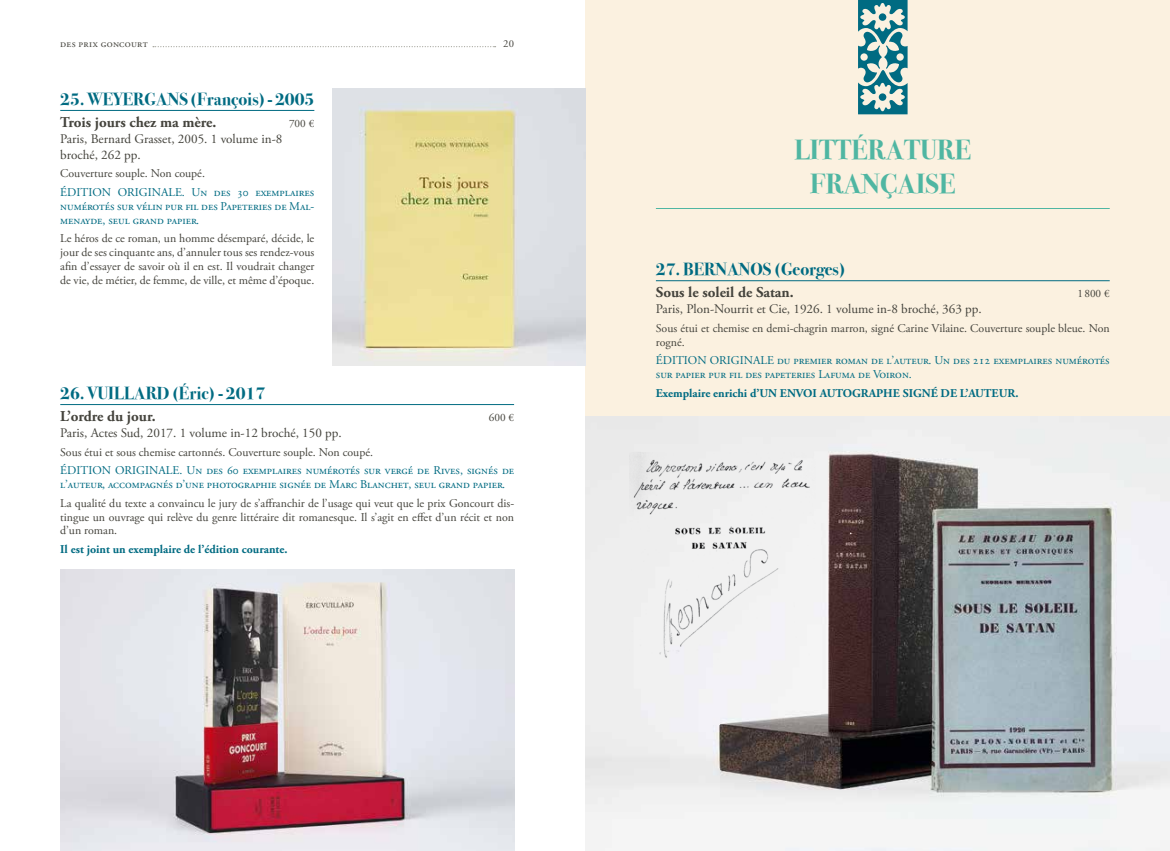
<style>
.page{position:relative;width:1170px;height:851px;background:#fff}
.page>*{position:absolute;margin:0;border:0;box-sizing:border-box;transform-origin:0 0}
.t1{font:700 27.5px/33.8px "Bodoni Svty Two ITCTT";color:#4fb6a2;text-align:center}
.t2{font:700 17.5px "Bodoni Svty Two ITCTT";color:#006b82}
.t3{font:700 15px "Adobe Garamond Pro";color:#44433c}
.t4{font:13.12px/15.8px "Adobe Garamond Pro";color:#44433c}
.t5{font:11.88px/13.8px "Adobe Garamond Pro";letter-spacing:-.005em;color:#44433c;text-align:justify}
.t6{font:11.88px/13.8px "Adobe Garamond Pro";color:#006b82}
.t7{font:700 11.88px "Adobe Garamond Pro";color:#006b82}
.t8{font:11.25px "Adobe Garamond Pro";color:#44433c}
.t9{font:10.62px "Adobe Garamond Pro";letter-spacing:.03em;color:#44433c}
</style>
<div class="page">
<svg style="left:153px;top:46px;width:342px;height:1px"></svg>
<div style="left:585px;top:0;width:584px;height:850px;background:#fbf1e0"></div>
<hr style="left:656px;top:280px;width:453px;height:1px;background:#006b82">
<img style="left:585px;top:416px;width:584px;height:434px">
<hr style="left:60px;top:404px;width:454px;height:1px;background:#006b82">
<hr style="left:60px;top:110px;width:254px;height:1px;background:#006b82">
<img style="left:60px;top:569px;width:454px;height:281px">
<img style="left:332px;top:89px;width:253px;height:276px">
<svg style="left:858px;top:0;width:50px;height:114px"></svg>
<hr style="left:656px;top:208px;width:453px;height:1px;background:#4fb6a2">
<img style="left:629px;top:452px;width:186px;height:91px">
<div style="left:629px;top:543px;width:186px;height:121px;background:#f1f1f1"></div>
<p class="t9" style="left:60px;top:37px;width:89px">des prix goncourt</p>
<p class="t9" style="left:503px;top:37px;width:12px">20</p>
<h2 class="t2" style="left:60px;top:84px;width:255px">25. WEYERGANS (François) - 2005</h2>
<p class="t3" style="left:60px;top:113px;width:157px">Trois jours chez ma mère.</p>
<p class="t8" style="left:289px;top:117px;width:27px">700 €</p>
<p class="t4" style="left:60px;top:131px;width:224px">Paris, Bernard Grasset, 2005. 1 volume in-8 broché, 262 pp.</p>
<p class="t5" style="left:60px;top:167px;width:146px">Couverture souple. Non coupé.</p>
<p class="t6" style="left:60px;top:186px;width:255px;text-align:justify">ÉDITION ORIGINALE. Un des 30 exemplaires numérotés sur vélin pur fil des Papeteries de Mal&shy;menayde, seul grand papier.</p>
<p class="t5" style="left:60px;top:232px;width:255px">Le héros de ce roman, un homme désemparé, décide, le jour de ses cinquante ans, d’annuler tous ses rendez-vous afin d’essayer de savoir où il en est. Il voudrait changer de vie, de métier, de femme, de ville, et même d’époque.</p>
<h1 class="t1" style="left:794px;top:131px;width:178px">LITTÉRATURE<br>FRANÇAISE</h1>
<h2 class="t2" style="left:656px;top:255px;width:191px">27. BERNANOS (Georges)</h2>
<p class="t3" style="left:656px;top:284px;width:139px">Sous le soleil de Satan.</p>
<p class="t8" style="left:1077px;top:287px;width:34px">1800 €</p>
<p class="t4" style="left:656px;top:301px;width:327px">Paris, Plon-Nourrit et Cie, 1926. 1 volume in-8 broché, 363 pp.</p>
<p class="t5" style="left:656px;top:321px;width:455px">Sous étui et chemise en demi-chagrin marron, signé Carine Vilaine. Couverture souple bleue. Non rogné.</p>
<p class="t6" style="left:656px;top:354px;width:455px">ÉDITION ORIGINALE du premier roman de l’auteur. Un des 212 exemplaires numérotés sur papier pur fil des papeteries Lafuma de Voiron.</p>
<h2 class="t2" style="left:60px;top:378px;width:206px">26. VUILLARD (Éric) - 2017</h2>
<p class="t7" style="left:656px;top:386px;width:364px">Exemplaire enrichi d’UN ENVOI AUTOGRAPHE SIGNÉ DE L’AUTEUR.</p>
<p class="t3" style="left:60px;top:407px;width:97px">L’ordre du jour.</p>
<p class="t8" style="left:488px;top:411px;width:27px">600 €</p>
<p class="t4" style="left:60px;top:425px;width:283px">Paris, Actes Sud, 2017. 1 volume in-12 broché, 150 pp.</p>
<p class="t5" style="left:60px;top:445px;width:314px">Sous étui et sous chemise cartonnés. Couverture souple. Non coupé.</p>
<p class="t6" style="left:60px;top:464px;width:455px">ÉDITION ORIGINALE. Un des 60 exemplaires numérotés sur vergé de Rives, signés de l’auteur, accompagnés d’une photographie signée de Marc Blanchet, seul grand papier.</p>
<p class="t5" style="left:60px;top:496px;width:455px">La qualité du texte a convaincu le jury de s’affranchir de l’usage qui veut que le prix Goncourt dis&shy;tingue un ouvrage qui relève du genre littéraire dit romanesque. Il s’agit en effet d’un récit et non d’un roman.</p>
<p class="t7" style="left:60px;top:542px;width:229px">Il est joint un exemplaire de l’édition courante.</p>
</div>
